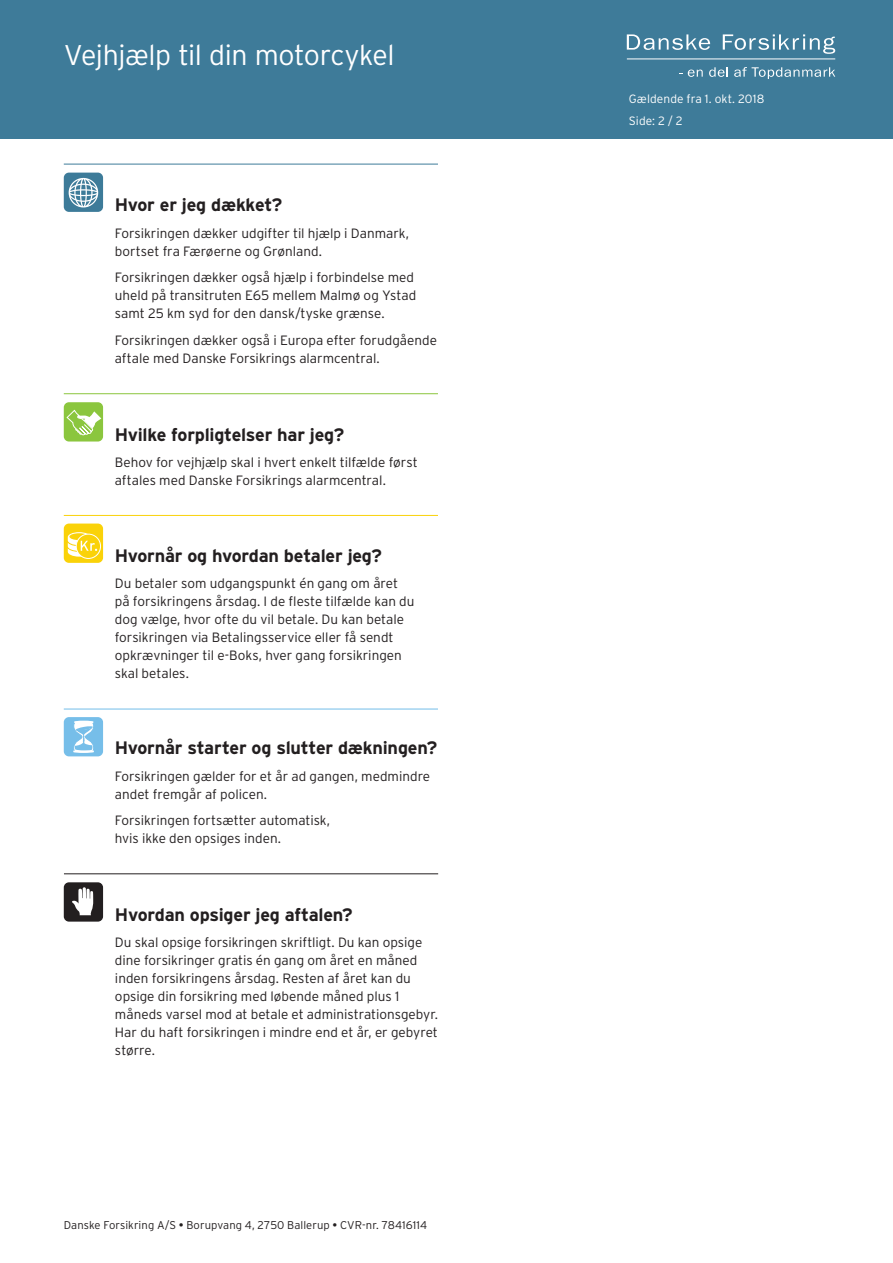
<style>
.page{position:relative;width:893px;height:1263px;background:#fff}
.page>*{position:absolute;margin:0;border:0;box-sizing:border-box;transform-origin:0 0}
.OVERSKRIFT_Hvid_EU_f{font:300 28.5px "Interstate";letter-spacing:-.015em;color:#fff}
.Brødtekst{font:700 18px "Interstate";letter-spacing:-.015em;color:#231f20}
.Mellemrubrik_Logo_bl{font:700 18px "Interstate";letter-spacing:-.015em;color:#231f20}
.Overskrift_ved_ikon{font:700 18px "Interstate";letter-spacing:-.015em;color:#231f20}
.Brødtekst-2{font:300 13.5px/18px "Interstate";color:#231f20}
.Brødtekst-3{font:300 12px "Interstate";letter-spacing:.01em;color:#fff}
.Brødtekst-4{font:300 11.25px "Interstate";letter-spacing:.005em;color:#231f20}
.s1{font-weight:400}
</style>
<div class="page">
<div style="left:0;top:0;width:893px;height:138px;background:#3e7b99"></div>
<div style="left:64px;top:173px;width:39px;height:39px;background:#3d7b99;border-radius:5px"></div>
<svg style="left:69px;top:178px;width:29px;height:29px"></svg>
<hr style="left:64px;top:164px;width:374px;height:1px;background:#3e7b99">
<svg style="left:627px;top:34px;width:83px;height:16px"></svg>
<svg style="left:723px;top:34px;width:112px;height:20px"></svg>
<hr style="left:627px;top:58px;width:208px;height:1px;background:#fff">
<svg style="left:688px;top:70px;width:15px;height:7px"></svg>
<svg style="left:709px;top:67px;width:19px;height:10px"></svg>
<svg style="left:734px;top:67px;width:101px;height:12px"></svg>
<div style="left:64px;top:523px;width:39px;height:40px;background:#fad209;border-radius:5px"></div>
<div style="left:76px;top:534px;width:25px;height:25px;border:1px solid #fff;border-radius:50%"></div>
<svg style="left:68px;top:532px;width:29px;height:25px"></svg>
<hr style="left:64px;top:515px;width:374px;height:1px;background:#fad209">
<div style="left:64px;top:402px;width:39px;height:39px;background:#8bc63e;border-radius:5px"></div>
<svg style="left:66px;top:409px;width:35px;height:27px"></svg>
<hr style="left:64px;top:393px;width:374px;height:1px;background:#8bc63e">
<div style="left:64px;top:717px;width:39px;height:39px;background:#76bee9;border-radius:5px"></div>
<svg style="left:73px;top:717px;width:21px;height:36px"></svg>
<hr style="left:64px;top:709px;width:374px;height:1px;background:#73bde9">
<div style="left:64px;top:882px;width:39px;height:40px;background:#231f20;border-radius:5px"></div>
<svg style="left:72px;top:887px;width:22px;height:28px"></svg>
<hr style="left:64px;top:873px;width:374px;height:1px;background:#231f20">
<p class="OVERSKRIFT_Hvid_EU_f" style="left:64px;top:39px;width:332px">Vejhjælp til din motorcykel</p>
<p class="Overskrift_ved_ikon" style="left:115px;top:195px;width:169px">Hvor er jeg dækket?</p>
<p class="Brødtekst-2" style="left:115px;top:224px;width:296px">Forsikringen dækker udgifter til hjælp i Danmark, bortset fra Færøerne og Grønland.</p>
<p class="Brødtekst-2" style="left:115px;top:268px;width:303px">Forsikringen dækker også hjælp i forbindelse med uheld på transitruten E65 mellem Malmø og Ystad samt 25 km syd for den dansk/tyske grænse.</p>
<p class="Brødtekst-2" style="left:115px;top:331px;width:324px">Forsikringen dækker også i Europa efter forudgående aftale med Danske Forsikrings alarmcentral.</p>
<p class="Brødtekst" style="left:115px;top:424px;width:231px">Hvilke forpligtelser har jeg?</p>
<p class="Brødtekst-2" style="left:115px;top:453px;width:304px">Behov for vejhjælp skal i hvert enkelt tilfælde først aftales med Danske Forsikrings alarmcentral.</p>
<p class="Brødtekst" style="left:115px;top:545px;width:269px">Hvornår og hvordan betaler jeg?</p>
<p class="Brødtekst-2" style="left:115px;top:574px;width:301px">Du betaler som udgangspunkt én gang om året på forsikringens årsdag. I de fleste tilfælde kan du dog vælge, hvor ofte du vil betale. Du kan betale forsikringen via Betalingsservice eller få sendt opkrævninger til e-Boks, hver gang forsikringen skal betales.</p>
<p class="Brødtekst" style="left:115px;top:738px;width:324px">Hvornår starter og slutter dækningen?</p>
<p class="Brødtekst-2" style="left:115px;top:767px;width:317px">Forsikringen gælder for et år ad gangen, medmindre andet fremgår af policen.</p>
<p class="Brødtekst-2" style="left:115px;top:811px;width:217px">Forsikringen fortsætter automatisk, hvis ikke den opsiges inden.</p>
<p class="Mellemrubrik_Logo_bl" style="left:115px;top:904px;width:239px">Hvordan opsiger jeg aftalen?</p>
<p class="Brødtekst-2" style="left:115px;top:933px;width:325px">Du skal opsige forsikringen skriftligt. Du kan opsige dine forsikringer gratis én gang om året en måned inden forsikringens årsdag. Resten af året kan du opsige din forsikring med løbende måned plus 1 måneds varsel mod at betale et administrationsgebyr.<br>Har du haft forsikringen i mindre end et år, er gebyret større.</p>
<p class="Brødtekst-4" style="left:64px;top:1218px;width:365px">Danske Forsikring A/S <span class="s1">•</span> Borupvang 4, 2750 Ballerup <span class="s1">•</span> CVR-nr. 78416114</p>
<p class="Brødtekst-3" style="left:629px;top:92px;width:137px">Gældende fra 1. okt. 2018</p>
<p class="Brødtekst-3" style="left:629px;top:114px;width:55px">Side: 2 / 2</p>
</div>
